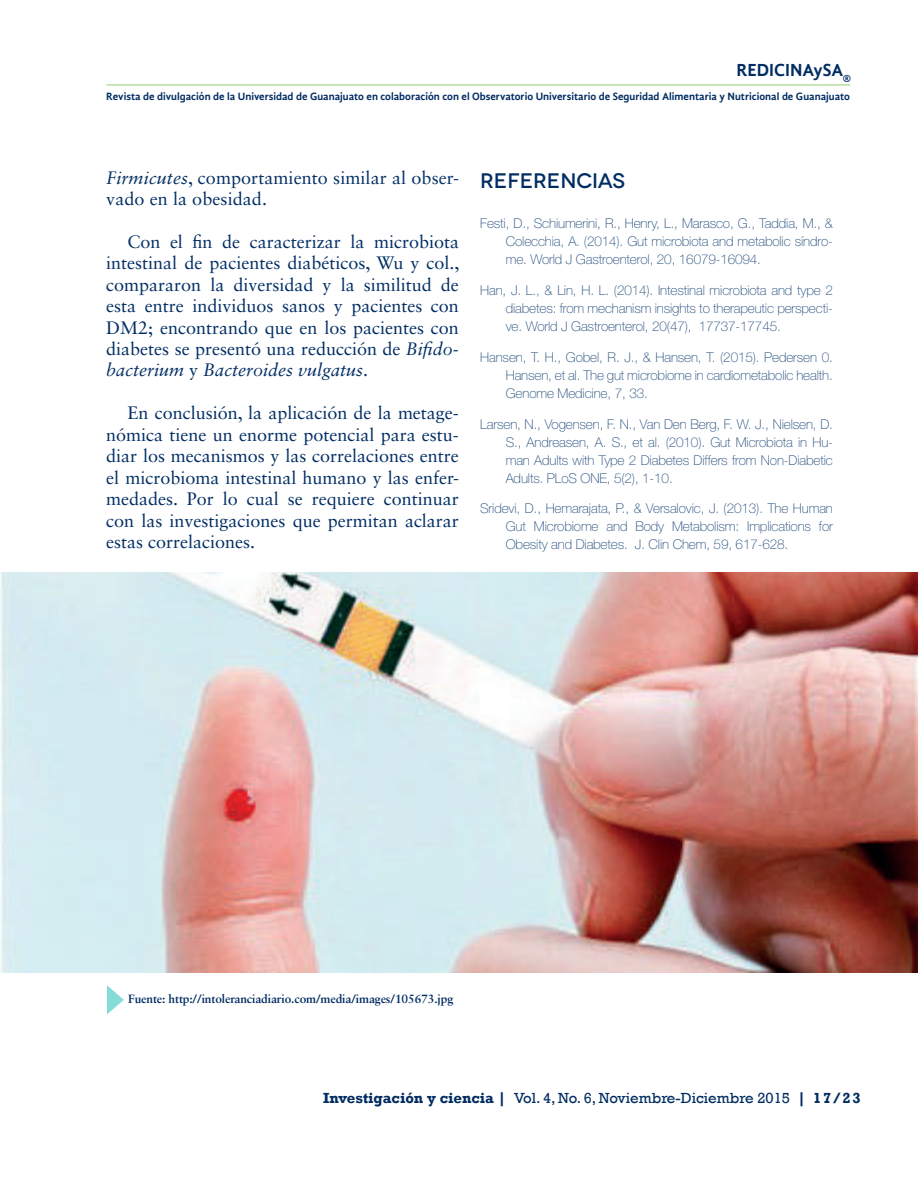
<style>
.page{position:relative;width:918px;height:1188px;background:#fff}
.page>*{position:absolute;margin:0;border:0;box-sizing:border-box;transform-origin:0 0}
.t1{font:500 21px "Novecentowide";color:#002c62}
.t2{font:18px/21.5px "Sabon LT Std";color:#012d63;text-align:justify}
.t3{font:700 18px "Gandhi Sans";color:#002c62}
.t4{font:15px "Rockwell";color:#002c62}
.t5{font:700 15px "Rockwell";color:#002c62}
.t6{font:100 13.5px/18px "Helvetica Neue LT Std";letter-spacing:-.01em;color:#1c4779;text-align:justify}
.t7{font:700 12px "Sabon LT Std";letter-spacing:-.01em;color:#002c62}
.t8{font:700 10.95px "Gandhi Sans";color:#002c62}
.s1{font-style:italic}
.s2{font-weight:700}
.s3{font-family:"Bookman Old Style";font-weight:700}
</style>
<div class="page">
<hr style="left:106px;top:85px;width:744px;height:1px;background:#98cd6e">
<img style="left:0;top:573px;width:918px;height:399px">
<svg style="left:107px;top:985px;width:17px;height:29px"></svg>
<h2 class="t3" style="left:736px;top:60px;width:116px">REDICINAySA<sub>®</sub></h2>
<p class="t8" style="left:106px;top:90px;width:745px">Revista de divulgación de la Universidad de Guanajuato en colaboración con el Observatorio Universitario de Seguridad Alimentaria y Nutricional de Guanajuato</p>
<h2 class="t2" style="left:106px;top:167px;width:354px"><span class="s1">Firmicutes</span>, comportamiento similar al obser&shy;vado en la obesidad.</h2>
<p class="t2" style="left:106px;top:231px;width:355px;text-indent:21px">Con el fin de caracterizar la microbiota intestinal de pacientes diabéticos, Wu y col., compararon la diversidad y la similitud de esta entre individuos sanos y pacientes con DM2; encontrando que en los pacientes con diabetes se presentó una reducción de <span class="s1">Bifido&shy;bacterium</span> y <span class="s1">Bacteroides vulgatus</span>.</p>
<p class="t2" style="left:106px;top:402px;width:354px;text-indent:21px">En conclusión, la aplicación de la metage&shy;nómica tiene un enorme potencial para estu&shy;diar los mecanismos y las correlaciones entre el microbioma intestinal humano y las enfer&shy;medades. Por lo cual se requiere continuar con las investigaciones que permitan aclarar estas correlaciones.</p>
<h1 class="t1" style="left:480px;top:168px;width:146px">REFERENCIAS</h1>
<p class="t6" style="left:506px;top:215px;width:329px;text-indent:-26px">Festi, D., Schiumerini, R., Henry, L., Marasco, G., Taddia, M., &amp; Colecchia, A. (2014). Gut microbiota and metabolic síndro&shy;me. World J Gastroenterol, 20, 16079-16094.</p>
<p class="t6" style="left:506px;top:281px;width:329px;text-indent:-26px">Han, J. L., &amp; Lin, H. L. (2014). Intestinal microbiota and type 2 diabetes: from mechanism insights to therapeutic perspecti&shy;ve. World J Gastroenterol, 20(47), 17737-17745.</p>
<p class="t6" style="left:506px;top:348px;width:329px;text-indent:-26px">Hansen, T. H., Gobel, R. J., &amp; Hansen, T. (2015). Pedersen 0.<br>Hansen, et al. The gut microbiome in cardiometabolic health.<br>Genome Medicine, 7, 33.</p>
<p class="t6" style="left:506px;top:415px;width:329px;text-indent:-26px">Larsen, N., Vogensen, F. N., Van Den Berg, F. W. J., Nielsen, D.<br>S., Andreasen, A. S., et al. (2010). Gut Microbiota in Hu&shy;man Adults with Type 2 Diabetes Differs from Non-Diabetic Adults. PLoS ONE, 5(2), 1-10.</p>
<p class="t6" style="left:506px;top:500px;width:329px;text-indent:-26px">Sridevi, D., Hemarajata, P., &amp; Versalovic, J. (2013). The Human Gut Microbiome and Body Metabolism: Implications for Obesity and Diabetes. J. Clin Chem, 59, 617-628.</p>
<p class="t7" style="left:128px;top:991px;width:327px">Fuente: http://intoleranciadiario.com/media/images/105673.jpg</p>
<p class="t4" style="left:323px;top:1089px;width:485px"><span class="s2">Investigación y ciencia</span> <span class="s3">|</span> Vol. 4, No. 6, Noviembre-Diciembre 2015 <span class="s3">|</span></p>
<p class="t5" style="left:813px;top:1089px;width:49px">17/23</p>
</div>
